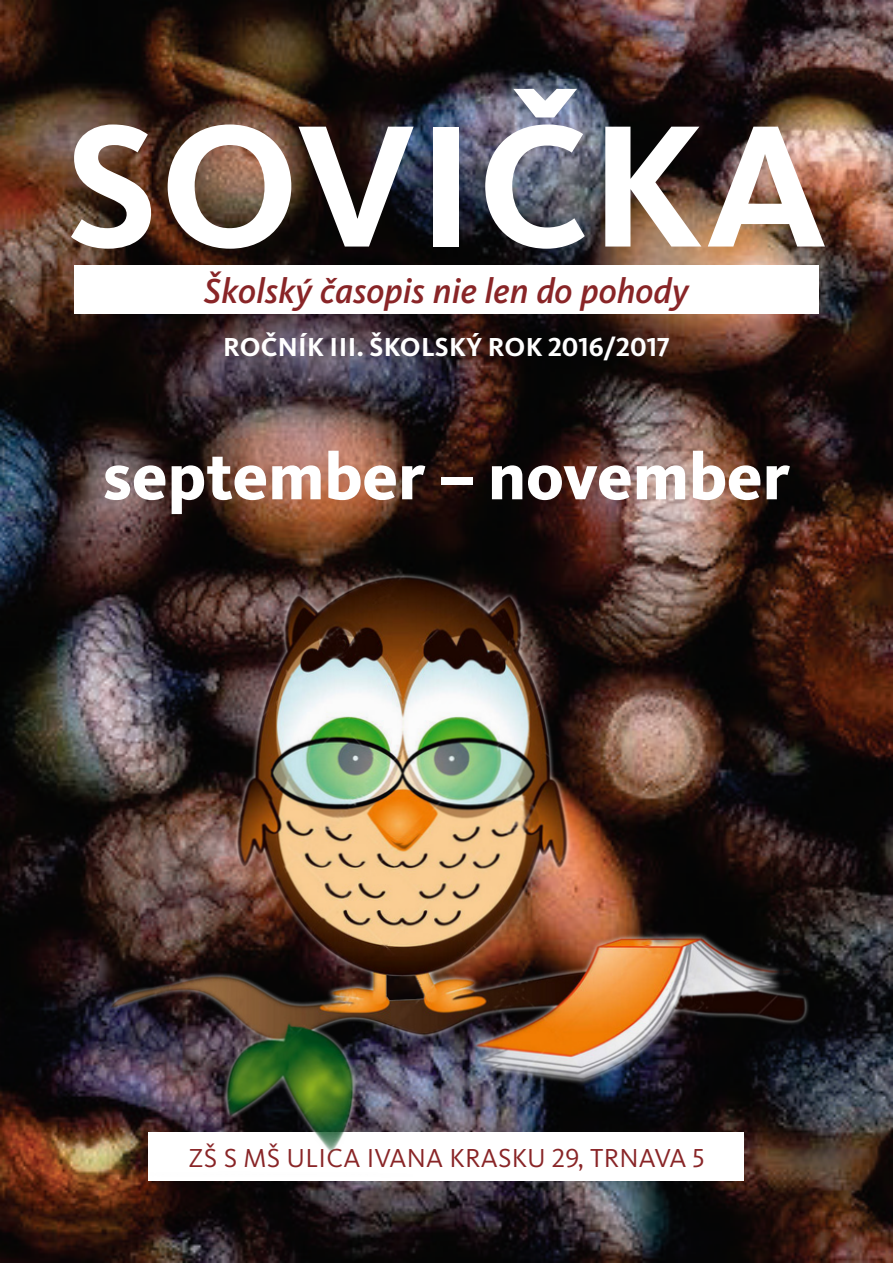
<style>
.page{position:relative;width:893px;height:1263px;background:#fff}
.page>*{position:absolute;margin:0;border:0;box-sizing:border-box;transform-origin:0 0}
.t1{font:700 180px "Kievit Pro";letter-spacing:.01em;color:#fff}
.t2{font:800 67.5px "Kievit Pro";color:#fff}
.t3{font:italic 500 36px "Kievit Pro";color:#892527}
.t4{font:27px "Kievit Pro";letter-spacing:.01em;color:#892527}
.t5{font:700 27px "Kievit Pro";letter-spacing:.005em;color:#fff}
</style>
<div class="page">
<img style="left:0;top:0;width:893px;height:1263px">
<div style="left:74px;top:265px;width:745px;height:49px;background:#fff"></div>
<div style="left:149px;top:1132px;width:595px;height:49px;background:#fff"></div>
<img style="left:78px;top:563px;width:738px;height:616px">
<p class="t1" style="left:65px;top:79px;width:763px">SOVIČKA</p>
<p class="t3" style="left:204px;top:269px;width:486px">Školský časopis nie len do pohody</p>
<p class="t5" style="left:223px;top:330px;width:448px">ROČNÍK III. ŠKOLSKÝ ROK 2016/2017</p>
<p class="t2" style="left:103px;top:436px;width:688px">september – november</p>
<p class="t4" style="left:189px;top:1141px;width:517px">ZŠ S MŠ ULICA IVANA KRASKU 29, TRNAVA 5</p>
</div>
